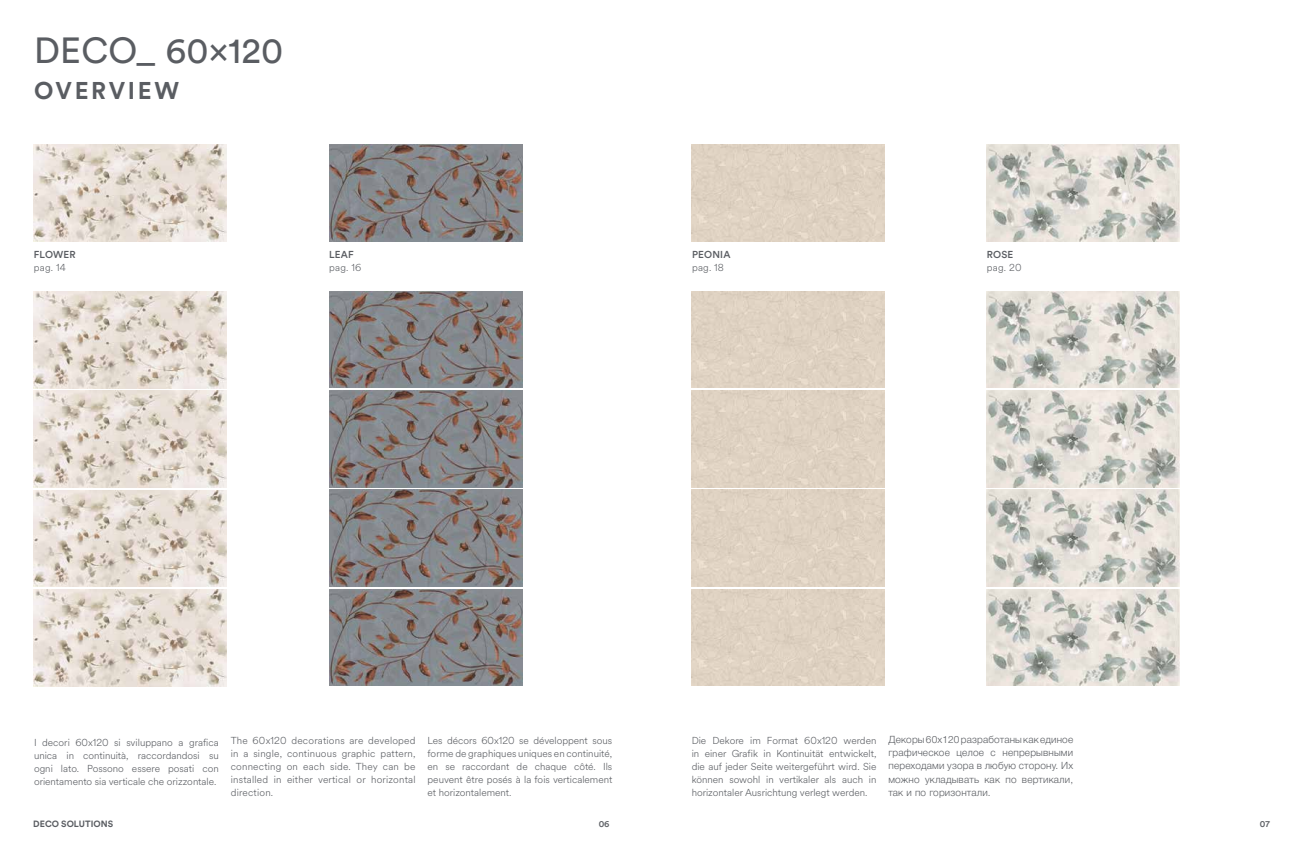
<style>
.page{position:relative;width:1304px;height:851px;background:#fff}
.page>*{position:absolute;margin:0;border:0;box-sizing:border-box;transform-origin:0 0}
.t1{font:36px "Circular Std";letter-spacing:.01em;color:#5a5d62}
.t2{font:700 24px "Circular Std";letter-spacing:.11em;color:#5a5d62}
.t3{font:300 10px/13px "Circular Spotify Text";color:#5a5d62;text-align:justify}
.t4{font:300 10px/13px "Helvetica Neue Cyr";letter-spacing:.02em;color:#5a5d62;text-align:justify}
.t5{font:500 10px "Circular Std";letter-spacing:.02em;color:#5a5d62}
.t6{font:700 9px "Circular Std";color:#5a5d62}
.t7{font:500 9px "Circular Std";color:#5a5d62}
</style>
<div class="page">
<img style="left:34px;top:145px;width:193px;height:96px">
<img style="left:34px;top:391px;width:193px;height:96px">
<img style="left:34px;top:589px;width:193px;height:97px">
<img style="left:34px;top:291px;width:193px;height:97px">
<img style="left:34px;top:490px;width:193px;height:96px">
<div style="left:692px;top:390px;width:192px;height:97px;background:#dfd2c2"></div>
<div style="left:692px;top:589px;width:192px;height:96px;background:#dfd2c2"></div>
<div style="left:692px;top:291px;width:192px;height:97px;background:#dfd2c2"></div>
<div style="left:692px;top:490px;width:192px;height:96px;background:#dfd2c2"></div>
<img style="left:330px;top:390px;width:192px;height:97px">
<img style="left:987px;top:390px;width:192px;height:97px">
<img style="left:330px;top:589px;width:192px;height:96px">
<img style="left:987px;top:589px;width:192px;height:96px">
<img style="left:330px;top:291px;width:192px;height:97px">
<img style="left:987px;top:291px;width:192px;height:97px">
<img style="left:330px;top:490px;width:192px;height:96px">
<img style="left:987px;top:490px;width:192px;height:96px">
<img style="left:330px;top:145px;width:192px;height:96px">
<div style="left:692px;top:145px;width:192px;height:96px;background:#dfd2c2"></div>
<img style="left:987px;top:145px;width:192px;height:96px">
<h1 class="t1" style="left:34px;top:29px;width:251px">DECO_ 60x120</h1>
<h2 class="t2" style="left:34px;top:75px;width:147px">OVERVIEW</h2>
<p class="t5" style="left:34px;top:248px;width:43px">FLOWER</p>
<p class="t3" style="left:34px;top:261px;width:33px">pag. 14</p>
<p class="t5" style="left:329px;top:248px;width:26px">LEAF</p>
<p class="t3" style="left:329px;top:261px;width:34px">pag. 16</p>
<p class="t5" style="left:692px;top:248px;width:40px">PEONIA</p>
<p class="t3" style="left:692px;top:261px;width:33px">pag. 18</p>
<p class="t5" style="left:987px;top:248px;width:28px">ROSE</p>
<p class="t3" style="left:987px;top:261px;width:36px">pag. 20</p>
<p class="t3" style="left:34px;top:736px;width:186px">I decori 60x120 si sviluppano a grafica unica in continuità, raccordandosi su ogni lato. Possono essere posati con orientamento sia verticale che orizzontale.</p>
<p class="t3" style="left:231px;top:733px;width:186px">The 60x120 decorations are developed in a single, continuous graphic pattern, connecting on each side. They can be installed in either vertical or horizontal direction.</p>
<p class="t3" style="left:428px;top:734px;width:186px">Les décors 60x120 se développent sous forme de graphiques uniques en continuité, en se raccordant de chaque côté. Ils peuvent être posés à la fois verticalement et horizontalement.</p>
<p class="t3" style="left:692px;top:734px;width:186px">Die Dekore im Format 60x120 werden in einer Grafik in Kontinuität entwickelt, die auf jeder Seite weitergeführt wird. Sie können sowohl in vertikaler als auch in horizontaler Ausrichtung verlegt werden.</p>
<p class="t4" style="left:888px;top:733px;width:186px">Декоры 60x120 разработаны как единое графическое целое с непрерывными переходами узора в любую сторону. Их можно укладывать как по вертикали, так и по горизонтали.</p>
<p class="t6" style="left:33px;top:818px;width:81px">DECO SOLUTIONS</p>
<p class="t7" style="left:599px;top:818px;width:12px">06</p>
<p class="t7" style="left:1260px;top:818px;width:12px">07</p>
</div>
